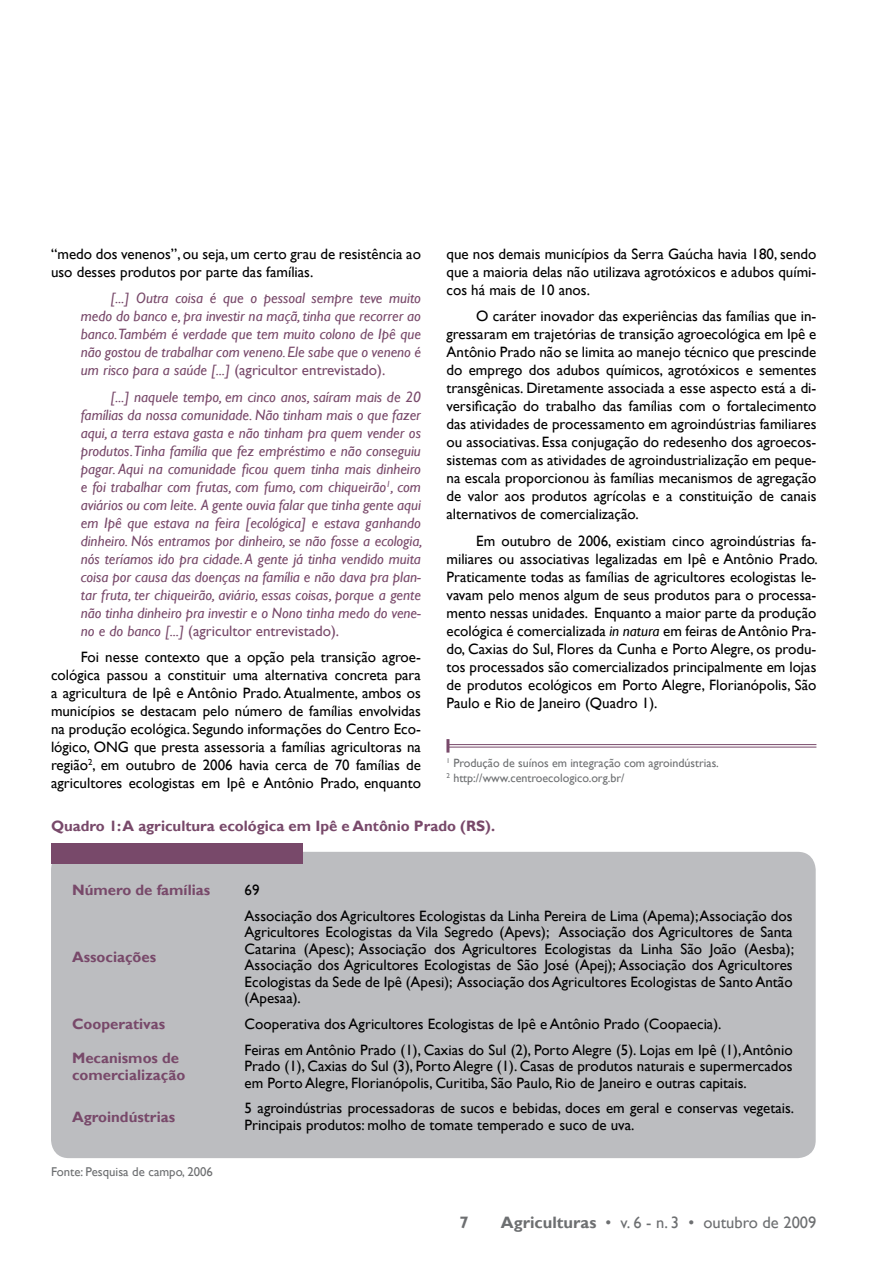
<style>
.page{position:relative;width:893px;height:1263px;background:#fff}
.page>*{position:absolute;margin:0;border:0;box-sizing:border-box;transform-origin:0 0}
.t1{font:16.5px "Gill Sans";color:#6d6f71}
.t2{font:700 16.5px "Gill Sans";color:#6d6f71}
.t3{font:15px/18px "Gill Sans";color:#000;text-align:justify}
.t4{font:italic 15px/18px "Gill Sans";color:#78496a;text-align:justify}
.t5{font:700 15px/16.5px "Gill Sans";color:#78496a}
.t6{font:12.75px "Gill Sans";color:#6d6f71}
.t7{font:12px/14.4px "Gill Sans";color:#6d6f71}
.s1{font-style:normal}
.s2{font-style:italic}
.s3{font-weight:700}
</style>
<div class="page">
<hr style="left:448px;top:744px;width:368px;height:1px;background:#78496a">
<hr style="left:448px;top:747px;width:368px;height:1px;background:#78496a">
<hr style="left:446px;top:739px;width:3px;height:14px;background:#78496a">
<div style="left:51px;top:852px;width:765px;height:306px;background:#bcbdc0;border-radius:18px"></div>
<div style="left:51px;top:843px;width:252px;height:21px;background:#78496a"></div>
<p class="t3" style="left:51px;top:245px;width:371px">“medo dos venenos”, ou seja, um certo grau de resistência ao uso desses produtos por parte das famílias.</p>
<p class="t4" style="left:81px;top:289px;width:342px;text-indent:30px">[...] Outra coisa é que o pessoal sempre teve muito medo do banco e, pra investir na maçã, tinha que recorrer ao banco.Também é verdade que tem muito colono de Ipê que não gostou de trabalhar com veneno. Ele sabe que o veneno é um risco para a saúde [...] <span class="s1">(agricultor entrevistado).</span></p>
<p class="t4" style="left:81px;top:388px;width:343px;text-indent:30px">[...] naquele tempo, em cinco anos, saíram mais de 20 famílias da nossa comunidade. Não tinham mais o que fazer aqui, a terra estava gasta e não tinham pra quem vender os produtos.Tinha família que fez empréstimo e não conseguiu pagar. Aqui na comunidade ficou quem tinha mais dinheiro e foi trabalhar com frutas, com fumo, com chiqueirão<sup>1</sup>, com aviários ou com leite. A gente ouvia falar que tinha gente aqui em Ipê que estava na feira [ecológica] e estava ganhando dinheiro. Nós entramos por dinheiro, se não fosse a ecologia, nós teríamos ido pra cidade. A gente já tinha vendido muita coisa por causa das doenças na família e não dava pra plan&shy;tar fruta, ter chiqueirão, aviário, essas coisas, porque a gente não tinha dinheiro pra investir e o Nono tinha medo do vene&shy;no e do banco [...] <span class="s1">(agricultor entrevistado).</span></p>
<p class="t3" style="left:51px;top:648px;width:371px;text-indent:30px">Foi nesse contexto que a opção pela transição agroe&shy;cológica passou a constituir uma alternativa concreta para a agricultura de Ipê e Antônio Prado. Atualmente, ambos os municípios se destacam pelo número de famílias envolvidas na produção ecológica. Segundo informações do Centro Eco&shy;lógico, ONG que presta assessoria a famílias agricultoras na região<sup>2</sup>, em outubro de 2006 havia cerca de 70 famílias de agricultores ecologistas em Ipê e Antônio Prado, enquanto</p>
<p class="t3" style="left:446px;top:245px;width:371px">que nos demais municípios da Serra Gaúcha havia 180, sendo que a maioria delas não utilizava agrotóxicos e adubos quími&shy;cos há mais de 10 anos.</p>
<p class="t3" style="left:446px;top:307px;width:371px;text-indent:30px">O caráter inovador das experiências das famílias que in&shy;gressaram em trajetórias de transição agroecológica em Ipê e Antônio Prado não se limita ao manejo técnico que prescinde do emprego dos adubos químicos, agrotóxicos e sementes transgênicas. Diretamente associada a esse aspecto está a di&shy;versificação do trabalho das famílias com o fortalecimento das atividades de processamento em agroindústrias familiares ou associativas. Essa conjugação do redesenho dos agroecos&shy;sistemas com as atividades de agroindustrialização em peque&shy;na escala proporcionou às famílias mecanismos de agregação de valor aos produtos agrícolas e a constituição de canais alternativos de comercialização.</p>
<p class="t3" style="left:446px;top:532px;width:373px;text-indent:30px">Em outubro de 2006, existiam cinco agroindústrias fa&shy;miliares ou associativas legalizadas em Ipê e Antônio Prado.<br>Praticamente todas as famílias de agricultores ecologistas le&shy;vavam pelo menos algum de seus produtos para o processa&shy;mento nessas unidades. Enquanto a maior parte da produção ecológica é comercializada <span class="s2">in natura</span> em feiras de Antônio Pra&shy;do, Caxias do Sul, Flores da Cunha e Porto Alegre, os produ&shy;tos processados são comercializados principalmente em lojas de produtos ecológicos em Porto Alegre, Florianópolis, São Paulo e Rio de Janeiro (Quadro 1).</p>
<p class="t7" style="left:446px;top:756px;width:274px"><sup>1</sup> Produção de suínos em integração com agroindústrias.<br><sup>2</sup> http://www.centroecologico.org.br/</p>
<p class="t5" style="left:51px;top:818px;width:445px">Quadro 1: A agricultura ecológica em Ipê e Antônio Prado (RS).</p>
<p class="t5" style="left:72px;top:882px;width:140px">Número de famílias</p>
<p class="t3" style="left:245px;top:881px;width:16px">69</p>
<p class="t5" style="left:72px;top:949px;width:86px">Associações</p>
<p class="t3" style="left:245px;top:908px;width:551px;line-height:16.5px">Associação dos Agricultores Ecologistas da Linha Pereira de Lima (Apema); Associação dos Agricultores Ecologistas da Vila Segredo (Apevs); Associação dos Agricultores de Santa Catarina (Apesc); Associação dos Agricultores Ecologistas da Linha São João (Aesba); Associação dos Agricultores Ecologistas de São José (Apej); Associação dos Agricultores Ecologistas da Sede de Ipê (Apesi); Associação dos Agricultores Ecologistas de Santo Antão (Apesaa).</p>
<p class="t5" style="left:72px;top:1016px;width:95px">Cooperativas</p>
<p class="t3" style="left:245px;top:1015px;width:478px">Cooperativa dos Agricultores Ecologistas de Ipê e Antônio Prado (Coopaecia).</p>
<p class="t5" style="left:72px;top:1050px;width:115px">Mecanismos de comercialização</p>
<p class="t3" style="left:245px;top:1042px;width:549px;line-height:16.5px">Feiras em Antônio Prado (1), Caxias do Sul (2), Porto Alegre (5). Lojas em Ipê (1), Antônio Prado (1), Caxias do Sul (3), Porto Alegre (1). Casas de produtos naturais e supermercados em Porto Alegre, Florianópolis, Curitiba, São Paulo, Rio de Janeiro e outras capitais.</p>
<p class="t5" style="left:72px;top:1109px;width:105px">Agroindústrias</p>
<p class="t3" style="left:245px;top:1100px;width:551px;line-height:16.5px">5 agroindústrias processadoras de sucos e bebidas, doces em geral e conservas vegetais.<br>Principais produtos: molho de tomate temperado e suco de uva.</p>
<p class="t6" style="left:51px;top:1164px;width:163px">Fonte: Pesquisa de campo, 2006</p>
<p class="t2" style="left:459px;top:1212px;width:11px">7</p>
<p class="t1" style="left:501px;top:1212px;width:317px"><span class="s3">Agriculturas</span> • v. 6 - n. 3 • outubro de 2009</p>
</div>
